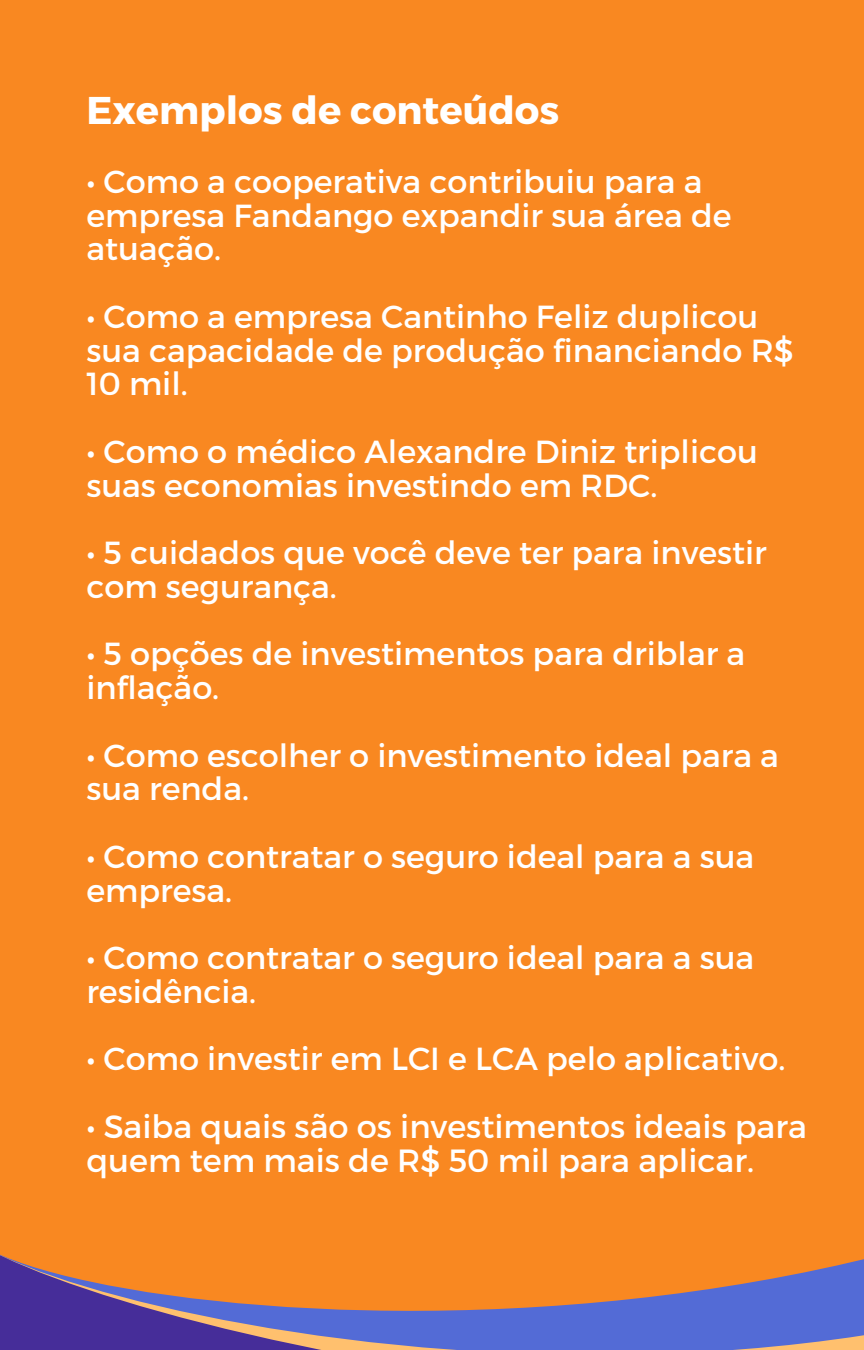
<style>
.page{position:relative;width:864px;height:1350px;background:#f98821}
.page>*{position:absolute;margin:0;border:0;box-sizing:border-box;transform-origin:0 0}
.t1{font:700 38.7px "Montserrat";color:#fff}
.t2{font:32.18px/33.8px "Montserrat";color:#fff}
.t3{font:31.95px/33.8px "Montserrat";color:#fff}
</style>
<div class="page">
<svg style="left:0;top:1254px;width:864px;height:96px"></svg>
<p class="t1" style="left:86px;top:85px;width:474px">Exemplos de conteúdos</p>
<p class="t3" style="left:86px;top:163px;width:647px">• Como a cooperativa contribuiu para a empresa Fandango expandir sua área de atuação.</p>
<p class="t3" style="left:86px;top:298px;width:709px">• Como a empresa Cantinho Feliz duplicou sua capacidade de produção financiando R$<br>10 mil.</p>
<p class="t3" style="left:86px;top:433px;width:673px">• Como o médico Alexandre Diniz triplicou suas economias investindo em RDC.</p>
<p class="t3" style="left:86px;top:534px;width:682px">• 5 cuidados que você deve ter para investir com segurança.</p>
<p class="t3" style="left:86px;top:636px;width:660px">• 5 opções de investimentos para driblar a inflação.</p>
<p class="t3" style="left:86px;top:737px;width:694px">• Como escolher o investimento ideal para a sua renda.</p>
<p class="t3" style="left:86px;top:838px;width:669px">• Como contratar o seguro ideal para a sua empresa.</p>
<p class="t3" style="left:86px;top:939px;width:669px">• Como contratar o seguro ideal para a sua residência.</p>
<p class="t3" style="left:86px;top:1041px;width:701px">• Como investir em LCI e LCA pelo aplicativo.</p>
<p class="t2" style="left:86px;top:1108px;width:722px">• Saiba quais são os investimentos ideais para quem tem mais de R$ 50 mil para aplicar.</p>
</div>
